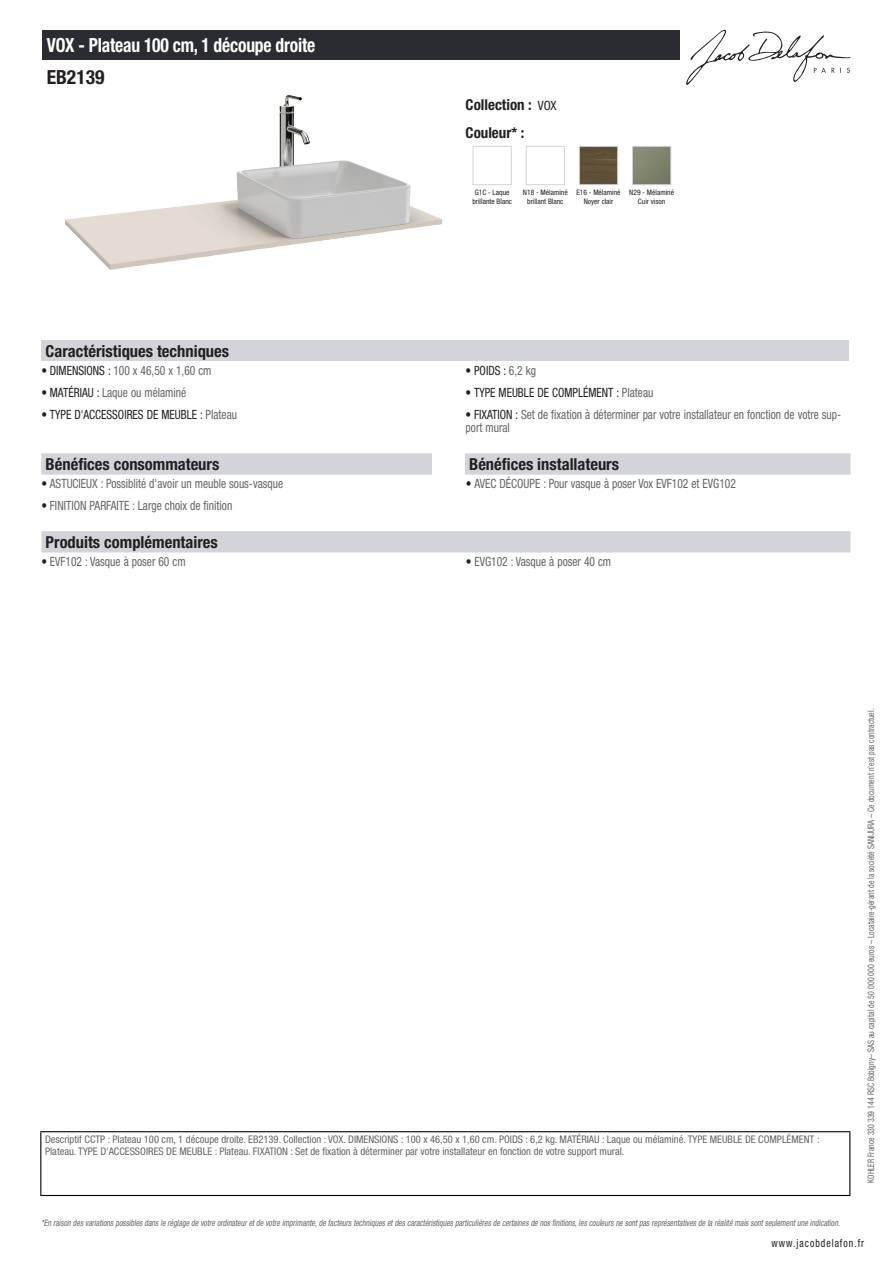
<style>
.page{position:relative;width:893px;height:1263px;background:#fff}
.page>*{position:absolute;margin:0;border:0;box-sizing:border-box;transform-origin:0 0}
.t1{font:700 condensed 19.5px "Helvetica Neue LT Std";letter-spacing:-.01em;color:#fff;scale:.9 1}
.t2{font:700 condensed 19.5px "Helvetica Neue LT Std";color:#231f20}
.t3{font:700 condensed 16.5px "Helvetica Neue LT Std";color:#231f20}
.t4{font:700 condensed 15px/27.8px "Helvetica Neue LT Std";color:#231f20}
.t5{font:condensed 12.75px/13.5px "Helvetica Neue LT Std";color:#626568;scale:.9 1}
.t6{font:condensed 12.75px "Helvetica Neue LT Std";color:#231f20;scale:.9 1}
.t7{font:condensed 11.25px "Helvetica Neue LT Std";letter-spacing:.1em;color:#231f20;scale:.87 1}
.t8{font:condensed 10.5px/12px "Helvetica Neue LT Std";color:#626568}
.t9{font:italic condensed 9px "Helvetica Neue LT Std";color:#626568;scale:.87 1}
.t10{font:condensed 9px "Helvetica Neue LT Std";color:#626568;scale:.87 1}
.t11{font:condensed 7.5px/9px "Helvetica Neue LT Std";color:#231f20;text-align:center}
.s1{font-weight:400;font-size:12.75px}
.s2{color:#231f20}
.s3{color:#626568}
</style>
<div class="page">
<svg style="left:686px;top:30px;width:164px;height:55px"></svg>
<img style="left:65px;top:95px;width:377px;height:175px">
<div style="left:473px;top:146px;width:39px;height:39px;border:1px solid #d3d4da"></div>
<div style="left:526px;top:146px;width:39px;height:39px;border:1px solid #d3d4da"></div>
<img style="left:581px;top:148px;width:35px;height:35px">
<div style="left:579px;top:146px;width:39px;height:39px;border:1px solid #d3d4da"></div>
<img style="left:634px;top:148px;width:35px;height:35px">
<div style="left:632px;top:146px;width:39px;height:39px;border:1px solid #d3d4da"></div>
<div style="left:41px;top:340px;width:808px;height:21px;background:#d3d4da"></div>
<svg style="left:41px;top:453px;width:809px;height:22px"></svg>
<div style="left:432px;top:453px;width:33px;height:22px;background:#fff"></div>
<div style="left:41px;top:531px;width:809px;height:21px;background:#d3d4da"></div>
<div style="left:43px;top:30px;width:637px;height:30px;background:#2a2c32"></div>
<hr style="left:40px;top:1131px;width:810px;height:1px;background:#040503">
<hr style="left:40px;top:1132px;width:1px;height:63px;background:#040503">
<hr style="left:849px;top:1132px;width:1px;height:63px;background:#040503">
<hr style="left:40px;top:1195px;width:810px;height:1px;background:#040503">
<h1 class="t1" style="left:47px;top:33px;width:300px">VOX - Plateau 100 cm, 1 découpe droite</h1>
<h1 class="t2" style="left:47px;top:65px;width:59px">EB2139</h1>
<p class="t4" style="left:466px;top:90px;width:93px">Collection : <span class="s1">VOX<br></span>Couleur* :</p>
<p class="t11" style="left:472px;top:187px;width:41px">G1C - Laque brillante Blanc</p>
<p class="t11" style="left:523px;top:187px;width:46px">N18 - Mélaminé brillant Blanc</p>
<p class="t11" style="left:576px;top:187px;width:46px">E16 - Mélaminé<br>Noyer clair</p>
<p class="t11" style="left:629px;top:187px;width:46px">N29 - Mélaminé<br>Cuir vison</p>
<p class="t3" style="left:46px;top:341px;width:185px">Caractéristiques techniques</p>
<p class="t5" style="left:41px;top:363px;width:191px"><span class="s2">• DIMENSIONS :</span> 100 x 46,50 x 1,60 cm</p>
<p class="t6" style="left:466px;top:363px;width:80px">• POIDS : <span class="s3">6,2 kg</span></p>
<p class="t5" style="left:41px;top:385px;width:163px"><span class="s2">• MATÉRIAU :</span> Laque ou mélaminé</p>
<p class="t6" style="left:466px;top:385px;width:210px">• TYPE MEUBLE DE COMPLÉMENT : <span class="s3">Plateau</span></p>
<p class="t6" style="left:41px;top:407px;width:219px">• TYPE D'ACCESSOIRES DE MEUBLE : <span class="s3">Plateau</span></p>
<p class="t5" style="left:466px;top:407px;width:419px"><span class="s2">• FIXATION :</span> Set de fixation à déterminer par votre installateur en fonction de votre sup&shy;port mural</p>
<p class="t3" style="left:46px;top:454px;width:175px">Bénéfices consommateurs</p>
<p class="t3" style="left:469px;top:454px;width:151px">Bénéfices installateurs</p>
<p class="t5" style="left:41px;top:477px;width:270px"><span class="s2">•</span> ASTUCIEUX : Possiblité d'avoir un meuble sous-vasque</p>
<p class="t5" style="left:466px;top:477px;width:301px"><span class="s2">•</span> AVEC DÉCOUPE : Pour vasque à poser Vox EVF102 et EVG102</p>
<p class="t5" style="left:41px;top:498px;width:214px"><span class="s2">•</span> FINITION PARFAITE : Large choix de finition</p>
<p class="t3" style="left:46px;top:532px;width:174px">Produits complémentaires</p>
<p class="t5" style="left:41px;top:554px;width:162px"><span class="s2">•</span> EVF102 : Vasque à poser 60 cm</p>
<p class="t5" style="left:466px;top:554px;width:163px"><span class="s2">•</span> EVG102 : Vasque à poser 40 cm</p>
<p class="t8" style="left:45px;top:1134px;width:776px">Descriptif CCTP : Plateau 100 cm, 1 découpe droite. EB2139. Collection : VOX. DIMENSIONS : 100 x 46,50 x 1,60 cm. POIDS : 6,2 kg. MATÉRIAU : Laque ou mélaminé. TYPE MEUBLE DE COMPLÉMENT :<br>Plateau. TYPE D'ACCESSOIRES DE MEUBLE : Plateau. FIXATION : Set de fixation à déterminer par votre installateur en fonction de votre support mural.</p>
<p class="t10" style="left:866px;top:1183px;width:547px;rotate:-90deg">KOHLER France 330 339 144 RSC Bobigny– SAS au capital de 50 000 000 euros – Locataire-gérant de la société SANIJURA – Ce document n’est pas contractuel.</p>
<p class="t9" style="left:41px;top:1217px;width:922px">*En raison desvariationspossiblesdansle réglage de votre ordinateuretde votre imprimante,de facteurstechniquesetdescaractéristiquesparticulièresde certainesde nosfinitions,lescouleursne sontpasreprésentativesde la réalité maissontseulementune indication.</p>
<p class="t7" style="left:772px;top:1237px;width:108px">www.jacobdelafon.fr</p>
</div>
